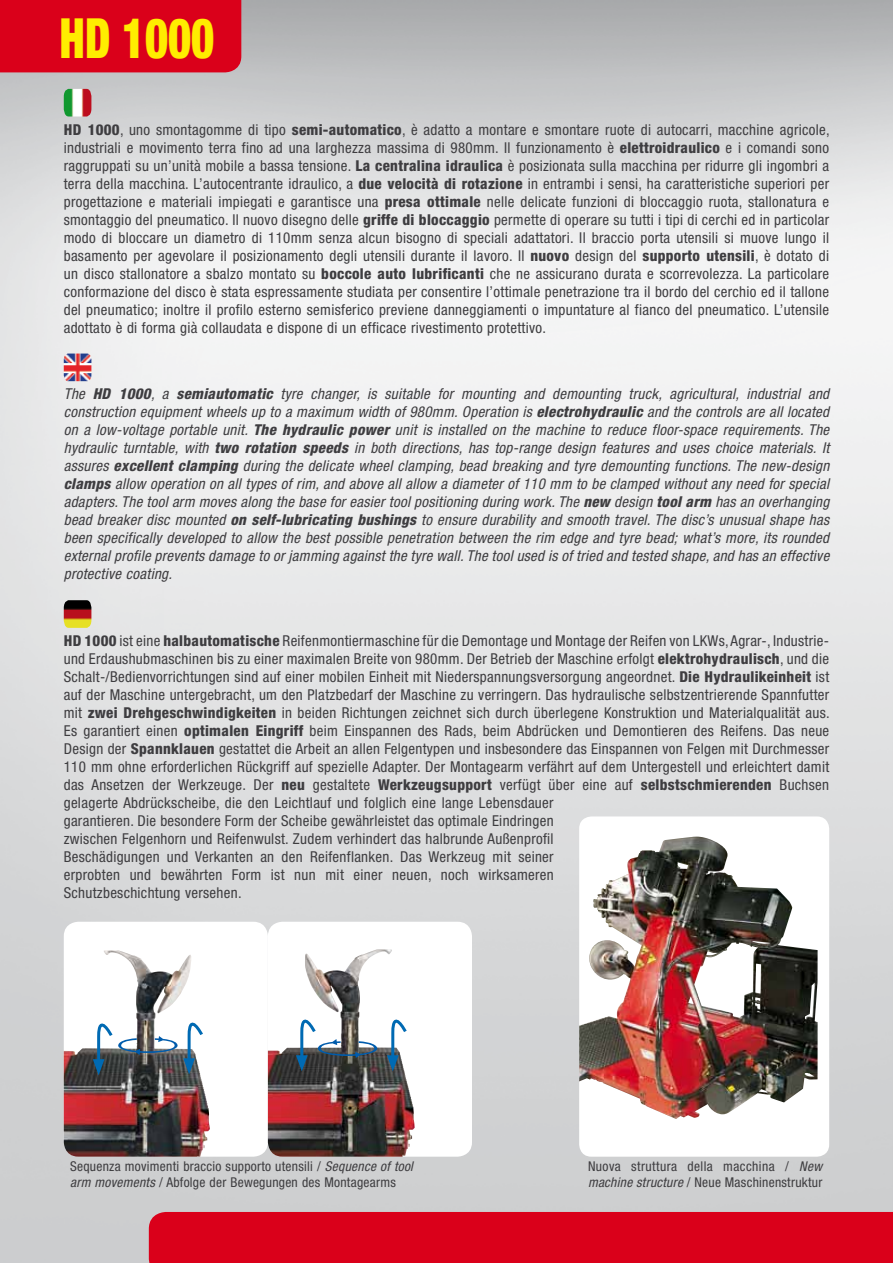
<style>
.page{position:relative;width:893px;height:1263px;background:#fff}
.page>*{position:absolute;margin:0;border:0;box-sizing:border-box;transform-origin:0 0}
.t1{font:900 condensed 55.5px "Helvetica Neue LT Std";color:#ffed00;scale:.8 1}
.t2{font:condensed 15px/18px "Helvetica Neue LT Std";letter-spacing:.02em;color:#3e3d40;text-align:justify}
.t3{font:italic condensed 15px/18px "Helvetica Neue LT Std";letter-spacing:.02em;color:#3e3d40;text-align:justify}
.t4{font:condensed 13.5px/16.2px "Helvetica Neue LT Std";letter-spacing:.02em;color:#3e3d40}
.s1{font-weight:800}
.s2{font-style:italic}
</style>
<div class="page">
<div style="left:149px;top:1212px;width:744px;height:51px;background:#da001a"></div>
<div style="left:0;top:0;width:241px;height:72px;background:#da001a"></div>
<img style="left:64px;top:89px;width:27px;height:28px">
<img style="left:64px;top:354px;width:27px;height:27px">
<img style="left:64px;top:600px;width:27px;height:28px">
<img style="left:64px;top:950px;width:146px;height:207px">
<img style="left:268px;top:949px;width:147px;height:208px">
<img style="left:579px;top:816px;width:250px;height:341px;border-radius:12px">
<img style="left:593px;top:837px;width:99px;height:130px">
<svg style="left:93px;top:1010px;width:112px;height:65px"></svg>
<svg style="left:296px;top:1007px;width:81px;height:64px"></svg>
<svg style="left:387px;top:1007px;width:21px;height:64px"></svg>
<h1 class="t1" style="left:60px;top:5px;width:195px">HD 1000</h1>
<p class="t2" style="left:64px;top:120px;width:767px"><span class="s1">HD 1000</span>, uno smontagomme di tipo <span class="s1">semi-automatico</span>, è adatto a montare e smontare ruote di autocarri, macchine agricole, industriali e movimento terra fino ad una larghezza massima di 980mm. Il funzionamento è <span class="s1">elettroidraulico</span> e i comandi sono raggruppati su un’unità mobile a bassa tensione. <span class="s1">La centralina idraulica</span> è posizionata sulla macchina per ridurre gli ingombri a terra della macchina. L’autocentrante idraulico, a <span class="s1">due velocità di rotazione</span> in entrambi i sensi, ha caratteristiche superiori per progettazione e materiali impiegati e garantisce una <span class="s1">presa ottimale</span> nelle delicate funzioni di bloccaggio ruota, stallonatura e smontaggio del pneumatico. Il nuovo disegno delle <span class="s1">griffe di bloccaggio</span> permette di operare su tutti i tipi di cerchi ed in particolar modo di bloccare un diametro di 110mm senza alcun bisogno di speciali adattatori. Il braccio porta utensili si muove lungo il basamento per agevolare il posizionamento degli utensili durante il lavoro. Il <span class="s1">nuovo</span> design del <span class="s1">supporto utensili</span>, è dotato di un disco stallonatore a sbalzo montato su <span class="s1">boccole auto lubrificanti</span> che ne assicurano durata e scorrevolezza. La particolare conformazione del disco è stata espressamente studiata per consentire l’ottimale penetrazione tra il bordo del cerchio ed il tallone del pneumatico; inoltre il profilo esterno semisferico previene danneggiamenti o impuntature al fianco del pneumatico. L’utensile adottato è di forma già collaudata e dispone di un efficace rivestimento protettivo.</p>
<p class="t3" style="left:64px;top:385px;width:767px">The <span class="s1">HD 1000</span>, a <span class="s1">semiautomatic</span> tyre changer, is suitable for mounting and demounting truck, agricultural, industrial and construction equipment wheels up to a maximum width of 980mm. Operation is <span class="s1">electrohydraulic</span> and the controls are all located on a low-voltage portable unit. <span class="s1">The hydraulic power</span> unit is installed on the machine to reduce floor-space requirements. The hydraulic turntable, with <span class="s1">two rotation speeds</span> in both directions, has top-range design features and uses choice materials. It assures <span class="s1">excellent clamping</span> during the delicate wheel clamping, bead breaking and tyre demounting functions. The new-design <span class="s1">clamps</span> allow operation on all types of rim, and above all allow a diameter of 110 mm to be clamped without any need for special adapters. The tool arm moves along the base for easier tool positioning during work. The <span class="s1">new</span> design <span class="s1">tool arm</span> has an overhanging bead breaker disc mounted <span class="s1">on self-lubricating bushings</span> to ensure durability and smooth travel. The disc’s unusual shape has been specifically developed to allow the best possible penetration between the rim edge and tyre bead; what’s more, its rounded external profile prevents damage to or jamming against the tyre wall. The tool used is of tried and tested shape, and has an effective protective coating.</p>
<p class="t2" style="left:64px;top:631px;width:767px;text-align:left"><span class="s1">HD 1000</span> ist eine <span class="s1">halbautomatische</span> Reifenmontiermaschine für die Demontage und Montage der Reifen von LKWs, Agrar-, Industrie&shy;und Erdaushubmaschinen bis zu einer maximalen Breite von 980mm. Der Betrieb der Maschine erfolgt <span class="s1">elektrohydraulisch</span>, und die Schalt-/Bedienvorrichtungen sind auf einer mobilen Einheit mit Niederspannungsversorgung angeordnet. <span class="s1">Die Hydraulikeinheit</span> ist auf der Maschine untergebracht, um den Platzbedarf der Maschine zu verringern. Das hydraulische selbstzentrierende Spannfutter mit <span class="s1">zwei Drehgeschwindigkeiten</span> in beiden Richtungen zeichnet sich durch überlegene Konstruktion und Materialqualität aus.<br>Es garantiert einen <span class="s1">optimalen Eingriff</span> beim Einspannen des Rads, beim Abdrücken und Demontieren des Reifens. Das neue Design der <span class="s1">Spannklauen</span> gestattet die Arbeit an allen Felgentypen und insbesondere das Einspannen von Felgen mit Durchmesser 110 mm ohne erforderlichen Rückgriff auf spezielle Adapter. Der Montagearm verfährt auf dem Untergestell und erleichtert damit das Ansetzen der Werkzeuge. Der <span class="s1">neu</span> gestaltete <span class="s1">Werkzeugsupport</span> verfügt über eine auf <span class="s1">selbstschmierenden</span> Buchsen gelagerte Abdrückscheibe, die den Leichtlauf und folglich eine lange Lebensdauer<br>garantieren. Die besondere Form der Scheibe gewährleistet das optimale Eindringen<br>zwischen Felgenhorn und Reifenwulst. Zudem verhindert das halbrunde Außenprofil<br>Beschädigungen und Verkanten an den Reifenflanken. Das Werkzeug mit seiner<br>erprobten und bewährten Form ist nun mit einer neuen, noch wirksameren<br>Schutzbeschichtung versehen.</p>
<p class="t4" style="left:70px;top:1158px;width:344px">Sequenza movimenti braccio supporto utensili / <span class="s2">Sequence of tool arm movements</span> / Abfolge der Bewegungen des Montagearms</p>
<p class="t4" style="left:588px;top:1158px;width:236px">Nuova struttura della macchina / <span class="s2">New machine structure</span> / Neue Maschinenstruktur</p>
</div>
